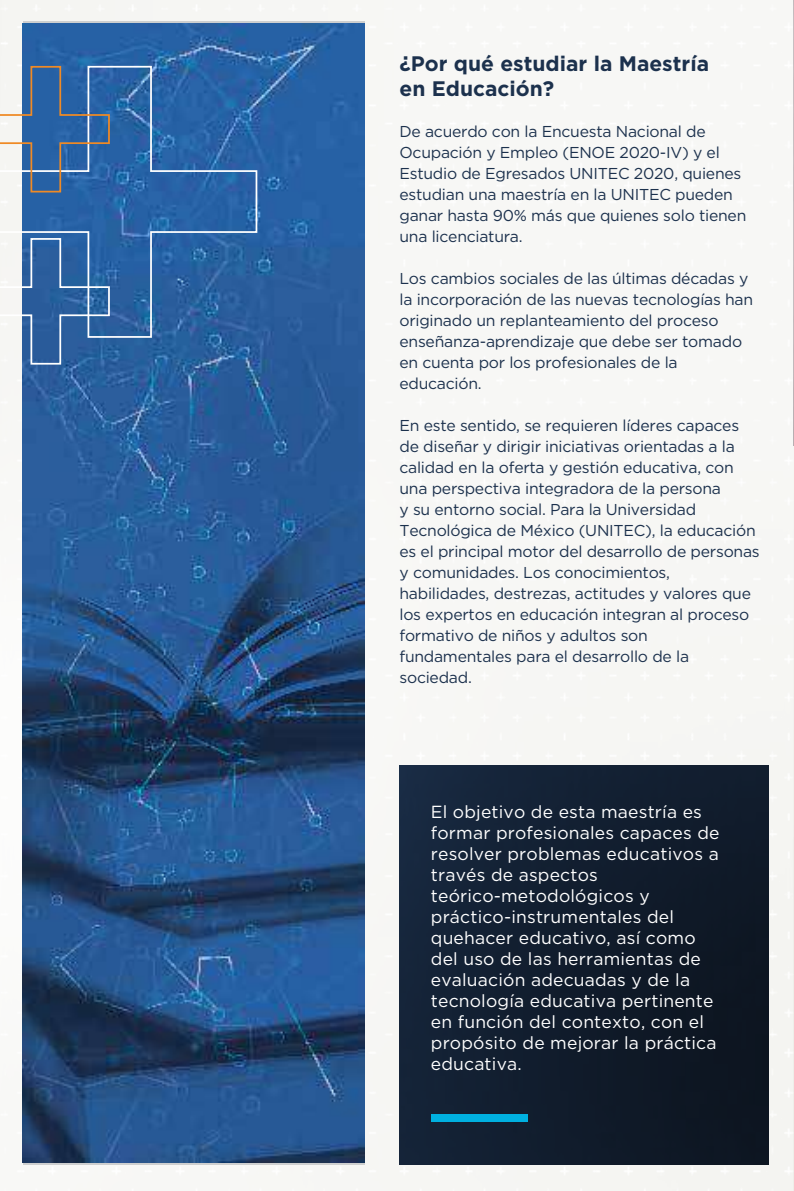
<style>
.page{position:relative;width:794px;height:1191px;background:#f8f8f6}
.page>*{position:absolute;margin:0;border:0;box-sizing:border-box;transform-origin:0 0}
.t1{font:700 21px/25.2px "Gotham";color:#1c314d}
.t2{font:17.5px/21px "Gotham";letter-spacing:.01em;color:#fff}
.t3{font:15.75px/21px "Gotham";letter-spacing:-.015em;color:#1c314d}
</style>
<div class="page">
<div style="left:399px;top:765px;width:370px;height:400px;background:linear-gradient(to right,#15253a,#0d1622)"></div>
<img style="left:793px;top:0;width:1px;height:445px">
<img style="left:23px;top:24px;width:341px;height:1138px">
<svg style="left:22px;top:65px;width:236px;height:274px;background:#2e66a6"></svg>
<svg style="left:0;top:65px;width:111px;height:128px"></svg>
<svg style="left:22px;top:237px;width:89px;height:128px;background:#396ba5"></svg>
<div style="left:431px;top:1114px;width:96px;height:8px;background:#00b0e0"></div>
<h1 class="t1" style="left:399px;top:51px;width:311px">¿Por qué estudiar la Maestría en Educación?</h1>
<p class="t3" style="left:399px;top:121px;width:348px">De acuerdo con la Encuesta Nacional de Ocupación y Empleo (ENOE 2020-IV) y el Estudio de Egresados UNITEC 2020, quienes estudian una maestría en la UNITEC pueden ganar hasta 90% más que quienes solo tienen una licenciatura.</p>
<p class="t3" style="left:399px;top:268px;width:355px">Los cambios sociales de las últimas décadas y la incorporación de las nuevas tecnologías han originado un replanteamiento del proceso enseñanza-aprendizaje que debe ser tomado en cuenta por los profesionales de la educación.</p>
<p class="t3" style="left:399px;top:415px;width:362px">En este sentido, se requieren líderes capaces de diseñar y dirigir iniciativas orientadas a la calidad en la oferta y gestión educativa, con una perspectiva integradora de la persona<br>y su entorno social. Para la Universidad Tecnológica de México (UNITEC), la educación es el principal motor del desarrollo de personas y comunidades. Los conocimientos, habilidades, destrezas, actitudes y valores que los expertos en educación integran al proceso formativo de niños y adultos son fundamentales para el desarrollo de la sociedad.</p>
<p class="t2" style="left:431px;top:801px;width:290px">El objetivo de esta maestría es formar profesionales capaces de resolver problemas educativos a través de aspectos teórico-metodológicos y práctico-instrumentales del quehacer educativo, así como del uso de las herramientas de evaluación adecuadas y de la tecnología educativa pertinente en función del contexto, con el propósito de mejorar la práctica educativa.</p>
</div>
